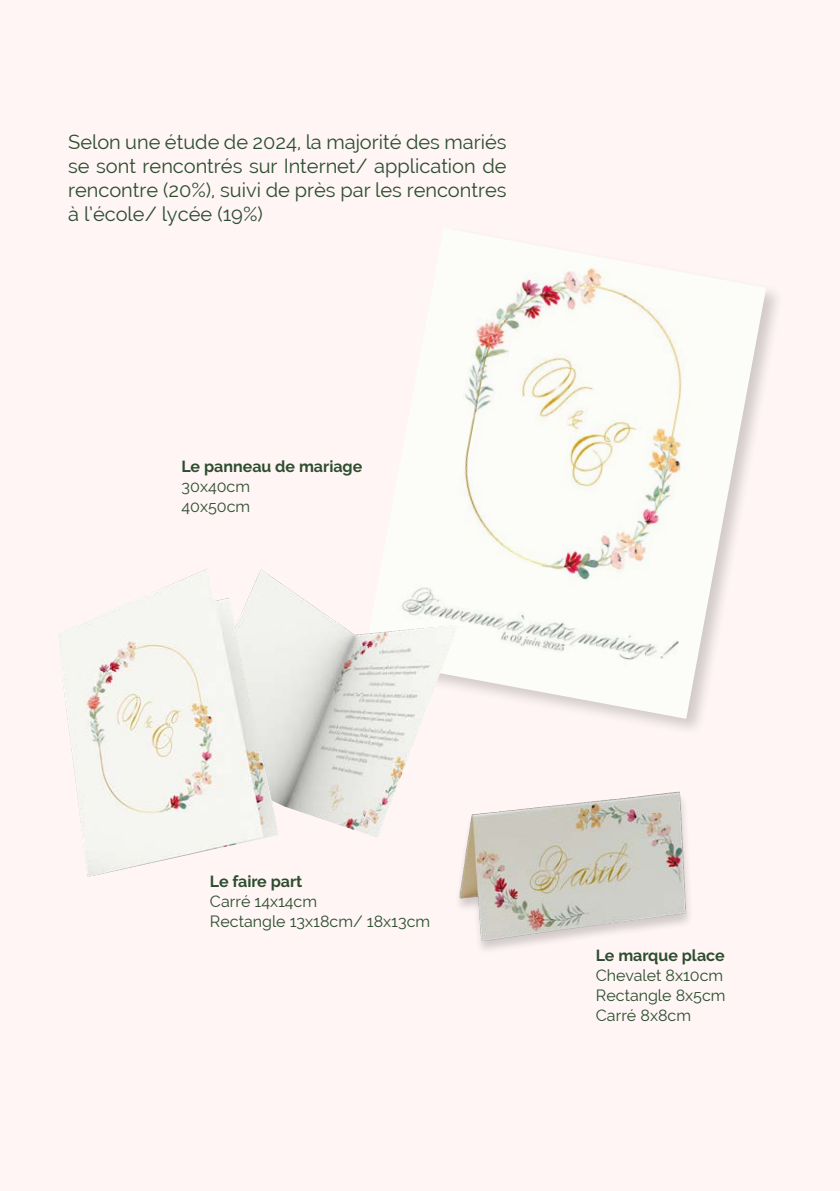
<style>
.page{position:relative;width:840px;height:1191px;background:#fff}
.page>*{position:absolute;margin:0;border:0;box-sizing:border-box;transform-origin:0 0}
.t1{font:20px/24px "Raleway";color:#2d4d30;text-align:justify}
.t2{font:16px "Raleway";color:#2d4d30}
.t3{font:700 16px "Raleway";color:#2d4d30}
</style>
<div class="page">
<div style="left:0;top:0;width:839px;height:1191px;background:#fef5f4"></div>
<img style="left:458px;top:268px;width:307px;height:451px">
<img style="left:279px;top:582px;width:179px;height:256px">
<img style="left:58px;top:568px;width:221px;height:309px">
<div style="left:453px;top:792px;width:240px;height:162px;background:#231f20;opacity:.2"></div>
<img style="left:458px;top:791px;width:228px;height:153px">
<p class="t1" style="left:68px;top:130px;width:439px">Selon une étude de 2024, la majorité des mariés se sont rencontrés sur Internet/ application de rencontre (20%), suivi de près par les rencontres à l’école/ lycée (19%)</p>
<p class="t3" style="left:181px;top:457px;width:182px">Le panneau de mariage</p>
<p class="t2" style="left:181px;top:476px;width:70px">30x40cm</p>
<p class="t2" style="left:181px;top:496px;width:70px">40x50cm</p>
<p class="t3" style="left:210px;top:871px;width:94px">Le faire part</p>
<p class="t2" style="left:210px;top:891px;width:109px">Carré 14x14cm</p>
<p class="t2" style="left:210px;top:911px;width:221px">Rectangle 13x18cm/ 18x13cm</p>
<p class="t3" style="left:595px;top:946px;width:130px">Le marque place</p>
<p class="t2" style="left:595px;top:966px;width:129px">Chevalet 8x10cm</p>
<p class="t2" style="left:595px;top:986px;width:131px">Rectangle 8x5cm</p>
<p class="t2" style="left:595px;top:1006px;width:97px">Carré 8x8cm</p>
</div>
